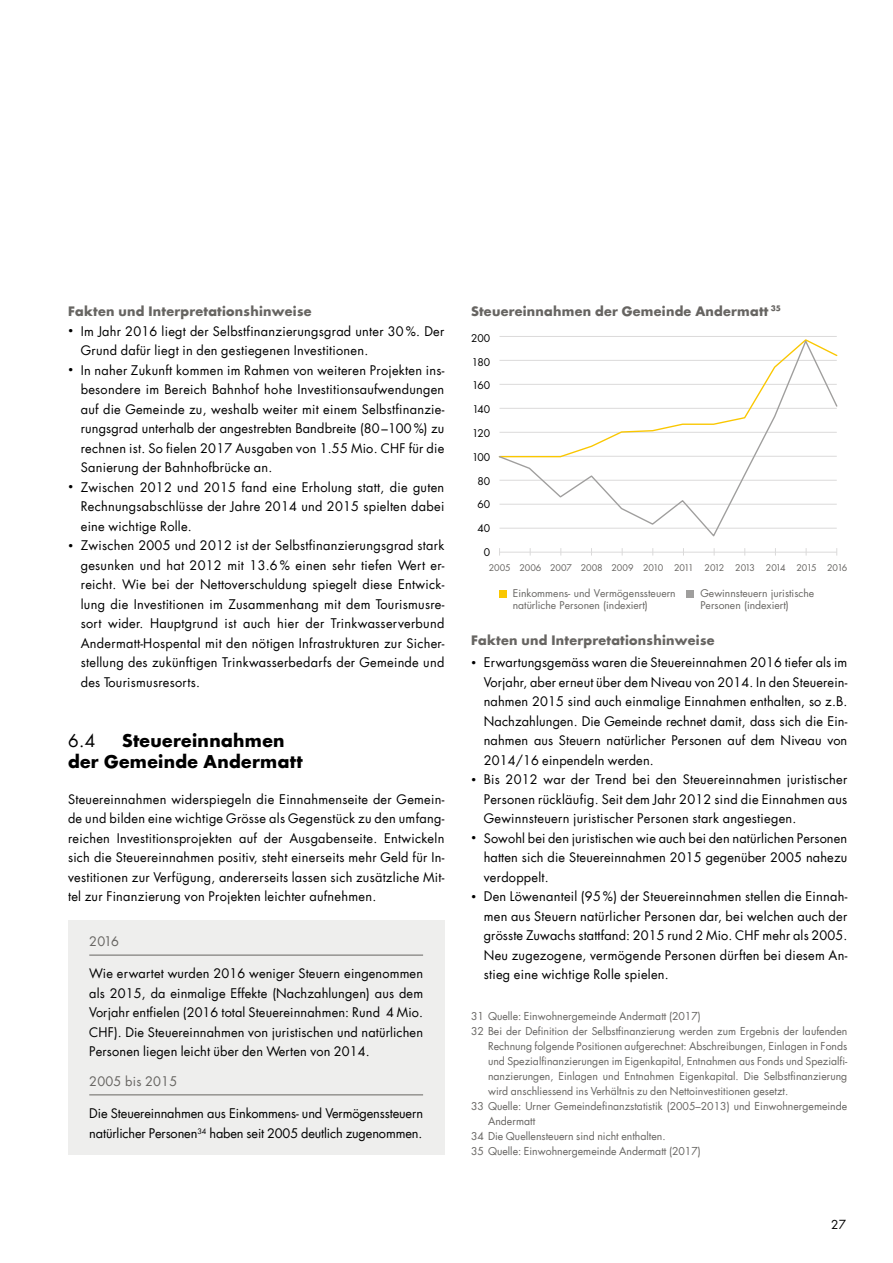
<style>
.page{position:relative;width:893px;height:1263px;background:#fff}
.page>*{position:absolute;margin:0;border:0;box-sizing:border-box;transform-origin:0 0}
.t1{font:700 17.25px/21px "UKB Futura";letter-spacing:.02em;color:#000}
.t2{font:17.25px "UKB Futura";color:#000}
.t3{font:12.75px/19.5px "UKB Futura";letter-spacing:.02em;color:#000;text-align:justify}
.t4{font:12.75px/19.5px "UKB Futura";letter-spacing:-.01em;color:#000}
.t5{font:700 12.75px "UKB Futura";letter-spacing:.02em;color:#676562}
.t6{font:12.75px "UKB Futura";letter-spacing:.02em;color:#676562}
.t7{font:12px "UKB Futura";color:#000}
.t8{font:10.5px "UKB Futura";color:#676562}
.t9{font:10.35px/12.5px "UKB Futura";color:#676562}
.t10{font:10.35px "UKB Futura";color:#000}
.t11{font:9px "UKB Futura";color:#676562}
.s1{font-size:9px}
</style>
<div class="page">
<hr style="left:499px;top:552px;width:338px;height:1px;background:#dbdada">
<hr style="left:499px;top:336px;width:338px;height:1px;background:#dbdada">
<div style="left:499px;top:590px;width:7px;height:7px;background:#fac700"></div>
<div style="left:687px;top:590px;width:7px;height:7px;background:#9f9e9d"></div>
<svg style="left:498px;top:339px;width:340px;height:198px"></svg>
<div style="left:68px;top:920px;width:376px;height:235px;background:#eeeeed"></div>
<hr style="left:89px;top:955px;width:334px;height:1px;background:#676562">
<hr style="left:89px;top:1094px;width:334px;height:1px;background:#676562">
<p class="t5" style="left:68px;top:302px;width:245px">Fakten und Interpretationshinweise</p>
<p class="t3" style="left:81px;top:321px;width:365px;text-indent:-13px"><span class="s1">•</span> Im Jahr 2016 liegt der Selbstfinanzierungsgrad unter 30 %. Der<br>Grund dafür liegt in den gestiegenen Investitionen.</p>
<p class="t3" style="left:81px;top:360px;width:365px;text-indent:-13px"><span class="s1">•</span> In naher Zukunft kommen im Rahmen von weiteren Projekten ins&shy;besondere im Bereich Bahnhof hohe Investitionsaufwendungen auf die Gemeinde zu, weshalb weiter mit einem Selbstfinanzie&shy;rungsgrad unterhalb der angestrebten Bandbreite (80–100%) zu rechnen ist. So fielen 2017 Ausgaben von 1.55 Mio. CHF für die Sanierung der Bahnhofbrücke an.</p>
<p class="t3" style="left:81px;top:477px;width:365px;text-indent:-13px"><span class="s1">•</span> Zwischen 2012 und 2015 fand eine Erholung statt, die guten Rechnungsabschlüsse der Jahre 2014 und 2015 spielten dabei eine wichtige Rolle.</p>
<p class="t3" style="left:81px;top:535px;width:365px;text-indent:-13px"><span class="s1">•</span> Zwischen 2005 und 2012 ist der Selbstfinanzierungsgrad stark gesunken und hat 2012 mit 13.6 % einen sehr tiefen Wert er&shy;reicht. Wie bei der Nettoverschuldung spiegelt diese Entwick&shy;lung die Investitionen im Zusammenhang mit dem Tourismusre&shy;sort wider. Hauptgrund ist auch hier der Trinkwasserverbund Andermatt-Hospental mit den nötigen Infrastrukturen zur Sicher&shy;stellung des zukünftigen Trinkwasserbedarfs der Gemeinde und des Tourismusresorts.</p>
<h1 class="t1" style="left:68px;top:729px;width:236px;text-indent:54px">Steuereinnahmen der Gemeinde Andermatt</h1>
<p class="t3" style="left:68px;top:789px;width:378px">Steuereinnahmen widerspiegeln die Einnahmenseite der Gemein&shy;de und bilden eine wichtige Grösse als Gegenstück zu den umfang&shy;reichen Investitionsprojekten auf der Ausgabenseite. Entwickeln sich die Steuereinnahmen positiv, steht einerseits mehr Geld für In&shy;vestitionen zur Verfügung, andererseits lassen sich zusätzliche Mit&shy;tel zur Finanzierung von Projekten leichter aufnehmen.</p>
<p class="t6" style="left:89px;top:933px;width:31px">2016</p>
<p class="t3" style="left:89px;top:964px;width:335px">Wie erwartet wurden 2016 weniger Steuern eingenommen als 2015, da einmalige Effekte (Nachzahlungen) aus dem Vorjahr entfielen (2016 total Steuereinnahmen: Rund 4 Mio.<br>CHF). Die Steuereinnahmen von juristischen und natürlichen Personen liegen leicht über den Werten von 2014.</p>
<p class="t6" style="left:89px;top:1072px;width:89px">2005 bis 2015</p>
<p class="t4" style="left:89px;top:1103px;width:335px">Die Steuereinnahmen aus Einkommens- und Vermögenssteuern natürlicher Personen<sup>34</sup> haben seit 2005 deutlich zugenommen.</p>
<h1 class="t2" style="left:68px;top:728px;width:29px">6.4</h1>
<p class="t5" style="left:471px;top:302px;width:312px">Steuereinnahmen der Gemeinde Andermatt <sup>35</sup></p>
<p class="t10" style="left:471px;top:331px;width:21px">200</p>
<p class="t10" style="left:472px;top:355px;width:20px">180</p>
<p class="t10" style="left:472px;top:378px;width:19px">160</p>
<p class="t10" style="left:472px;top:402px;width:19px">140</p>
<p class="t10" style="left:472px;top:426px;width:19px">120</p>
<p class="t10" style="left:472px;top:450px;width:19px">100</p>
<p class="t10" style="left:477px;top:474px;width:14px">80</p>
<p class="t10" style="left:477px;top:497px;width:14px">60</p>
<p class="t10" style="left:477px;top:521px;width:14px">40</p>
<p class="t10" style="left:484px;top:545px;width:8px">0</p>
<p class="t11" style="left:489px;top:561px;width:360px">2005 2006 2007 2008 2009 2010 2011 2012 2013 2014 2015 2016</p>
<p class="t9" style="left:513px;top:587px;width:164px">Einkommens- und Vermögenssteuern natürliche Personen (indexiert)</p>
<p class="t9" style="left:700px;top:587px;width:115px">Gewinnsteuern juristische<br>Personen (indexiert)</p>
<p class="t5" style="left:471px;top:631px;width:245px">Fakten und Interpretationshinweise</p>
<p class="t3" style="left:484px;top:652px;width:365px;text-indent:-13px"><span class="s1">•</span> Erwartungsgemäss waren die Steuereinnahmen 2016 tiefer als im Vorjahr, aber erneut über dem Niveau von 2014. In den Steuerein&shy;nahmen 2015 sind auch einmalige Einnahmen enthalten, so z.B.<br>Nachzahlungen. Die Gemeinde rechnet damit, dass sich die Ein&shy;nahmen aus Steuern natürlicher Personen auf dem Niveau von 2014/16 einpendeln werden.</p>
<p class="t3" style="left:484px;top:769px;width:365px;text-indent:-13px"><span class="s1">•</span> Bis 2012 war der Trend bei den Steuereinnahmen juristischer Personen rückläufig. Seit dem Jahr 2012 sind die Einnahmen aus Gewinnsteuern juristischer Personen stark angestiegen.</p>
<p class="t3" style="left:484px;top:828px;width:365px;text-indent:-13px"><span class="s1">•</span> Sowohl bei den juristischen wie auch bei den natürlichen Personen hatten sich die Steuereinnahmen 2015 gegenüber 2005 nahezu verdoppelt.</p>
<p class="t3" style="left:484px;top:886px;width:365px;text-indent:-13px"><span class="s1">•</span> Den Löwenanteil (95 %) der Steuereinnahmen stellen die Einnah&shy;men aus Steuern natürlicher Personen dar, bei welchen auch der grösste Zuwachs stattfand: 2015 rund 2 Mio. CHF mehr als 2005.<br>Neu zugezogene, vermögende Personen dürften bei diesem An&shy;stieg eine wichtige Rolle spielen.</p>
<p class="t8" style="left:471px;top:1008px;width:231px">31 Quelle: Einwohnergemeinde Andermatt (2017)</p>
<p class="t8" style="left:471px;top:1023px;width:378px">32 Bei der Definition der Selbstfinanzierung werden zum Ergebnis der laufenden</p>
<p class="t8" style="left:488px;top:1038px;width:361px">Rechnung folgende Positionen aufgerechnet: Abschreibungen, Einlagen in Fonds</p>
<p class="t8" style="left:488px;top:1053px;width:361px">und Spezialfinanzierungen im Eigenkapital, Entnahmen aus Fonds und Spezialfi-</p>
<p class="t8" style="left:488px;top:1068px;width:361px">nanzierungen, Einlagen und Entnahmen Eigenkapital. Die Selbstfinanzierung</p>
<p class="t8" style="left:488px;top:1083px;width:302px">wird anschliessend ins Verhältnis zu den Nettoinvestitionen gesetzt.</p>
<p class="t8" style="left:471px;top:1098px;width:378px">33 Quelle: Urner Gemeindefinanzstatistik (2005–2013) und Einwohnergemeinde</p>
<p class="t8" style="left:488px;top:1113px;width:49px">Andermatt</p>
<p class="t8" style="left:471px;top:1128px;width:196px">34 Die Quellensteuern sind nicht enthalten.</p>
<p class="t8" style="left:471px;top:1143px;width:231px">35 Quelle: Einwohnergemeinde Andermatt (2017)</p>
<p class="t7" style="left:831px;top:1216px;width:17px">27</p>
</div>
